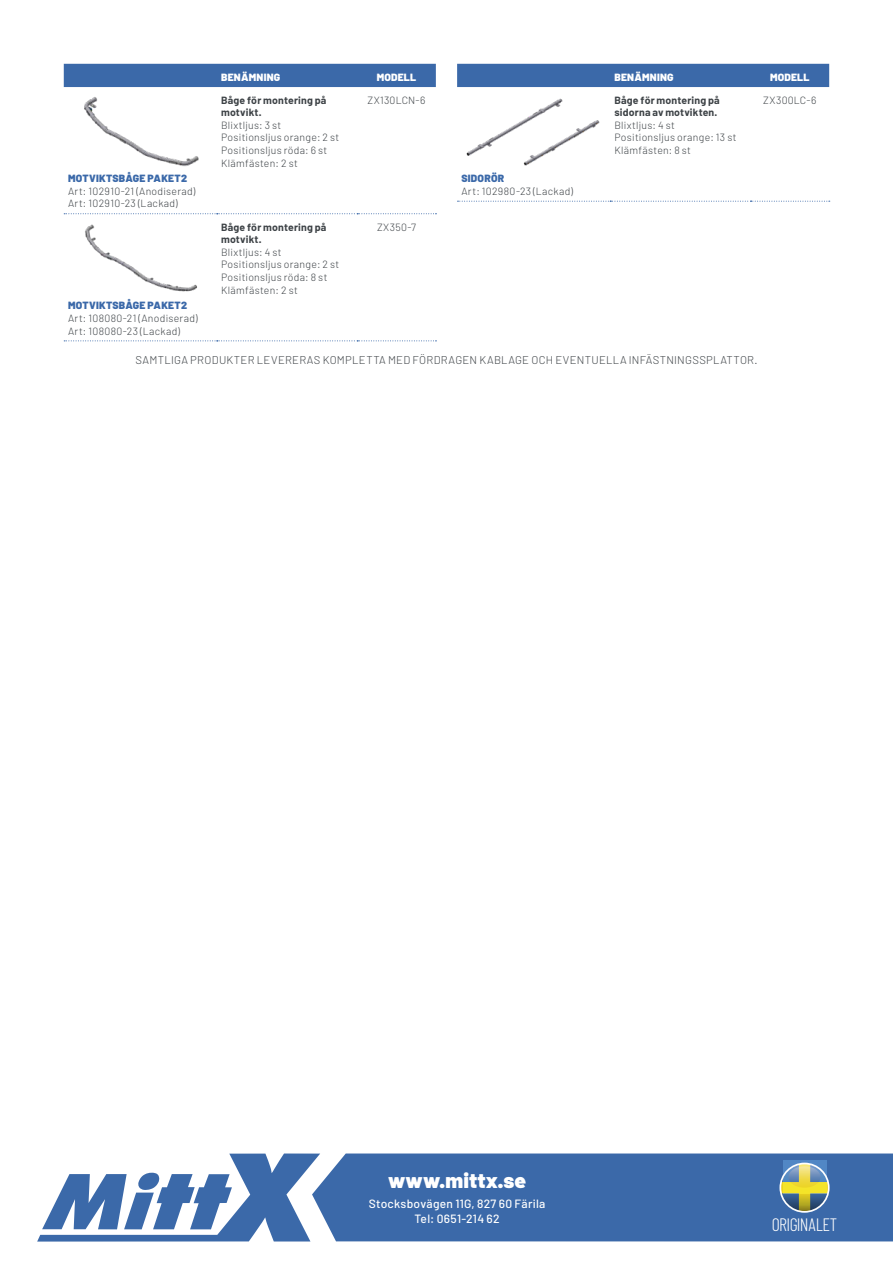
<style>
.page{position:relative;width:893px;height:1263px;background:#fff}
.page>*{position:absolute;margin:0;border:0;box-sizing:border-box;transform-origin:0 0}
.t1{font:900 21px "Barlow";letter-spacing:.005em;color:#fff}
.t2{font:300 18px "Barlow Condensed";letter-spacing:-.03em;color:#fff}
.t3{font:500 12px/15px "Barlow";letter-spacing:.025em;color:#fff;text-align:center}
.t4{font:300 11.25px "Barlow";letter-spacing:.025em;color:#3d4246}
.t5{font:300 10.5px/12.6px "Barlow";letter-spacing:.03em;color:#3d4246}
.t6{font:700 10.5px/12.6px "Barlow";letter-spacing:.015em;color:#3d4246}
.t7{font:900 10.5px "Barlow";letter-spacing:.02em;color:#3b69a9}
.t8{font:900 10.5px "Barlow";letter-spacing:.02em;color:#fff}
</style>
<div class="page">
<div style="left:64px;top:64px;width:372px;height:23px;background:#3b69a9"></div>
<svg style="left:64px;top:213px;width:372px;height:1px"></svg>
<svg style="left:64px;top:340px;width:372px;height:1px"></svg>
<img style="left:84px;top:97px;width:115px;height:70px">
<img style="left:85px;top:224px;width:112px;height:68px">
<div style="left:457px;top:64px;width:372px;height:23px;background:#3b69a9"></div>
<svg style="left:457px;top:201px;width:373px;height:1px"></svg>
<img style="left:466px;top:98px;width:134px;height:68px">
<div style="left:320px;top:1153px;width:573px;height:88px;background:#3b69a9"></div>
<svg style="left:37px;top:1153px;width:283px;height:88px"></svg>
<img style="left:783px;top:1161px;width:43px;height:1px">
<svg style="left:779px;top:1162px;width:51px;height:51px;background:#91a289"></svg>
<p class="t7" style="left:68px;top:172px;width:121px">MOTVIKTSBÅGE PAKET2</p>
<p class="t5" style="left:68px;top:184px;width:129px">Art: 102910-21 (Anodiserad)<br>Art: 102910-23 (Lackad)</p>
<p class="t7" style="left:68px;top:299px;width:121px">MOTVIKTSBÅGE PAKET2</p>
<p class="t5" style="left:68px;top:312px;width:131px">Art: 108080-21 (Anodiserad)<br>Art: 108080-23 (Lackad)</p>
<p class="t8" style="left:221px;top:70px;width:61px">BENÄMNING</p>
<p class="t8" style="left:377px;top:70px;width:41px">MODELL</p>
<p class="t6" style="left:221px;top:93px;width:107px">Båge för montering på motvikt.</p>
<p class="t5" style="left:221px;top:118px;width:120px">Blixtljus: 3 st<br>Positionsljus orange: 2 st<br>Positionsljus röda: 6 st<br>Klämfästen: 2 st</p>
<p class="t6" style="left:221px;top:221px;width:107px">Båge för montering på motvikt.</p>
<p class="t5" style="left:221px;top:245px;width:120px">Blixtljus: 4 st<br>Positionsljus orange: 2 st<br>Positionsljus röda: 8 st<br>Klämfästen: 2 st</p>
<p class="t5" style="left:368px;top:93px;width:59px">ZX130LCN-6</p>
<p class="t5" style="left:377px;top:220px;width:40px">ZX350-7</p>
<p class="t7" style="left:461px;top:172px;width:44px">SIDORÖR</p>
<p class="t5" style="left:461px;top:184px;width:113px">Art: 102980-23 (Lackad)</p>
<p class="t8" style="left:614px;top:70px;width:61px">BENÄMNING</p>
<p class="t8" style="left:770px;top:70px;width:41px">MODELL</p>
<p class="t6" style="left:614px;top:93px;width:107px">Båge för montering på sidorna av motvikten.</p>
<p class="t5" style="left:614px;top:118px;width:123px">Blixtljus: 4 st<br>Positionsljus orange: 13 st<br>Klämfästen: 8 st</p>
<p class="t5" style="left:763px;top:93px;width:55px">ZX300LC-6</p>
<p class="t4" style="left:135px;top:353px;width:624px">SAMTLIGA PRODUKTER LEVERERAS KOMPLETTA MED FÖRDRAGEN KABLAGE OCH EVENTUELLA INFÄSTNINGSSPLATTOR.</p>
<h1 class="t1" style="left:388px;top:1168px;width:139px">www.mittx.se</h1>
<p class="t3" style="left:369px;top:1195px;width:178px">Stocksbovägen 11G, 827 60 Färila<br>Tel: 0651-214 62</p>
<h2 class="t2" style="left:772px;top:1213px;width:67px">ORIGINALET</h2>
</div>
